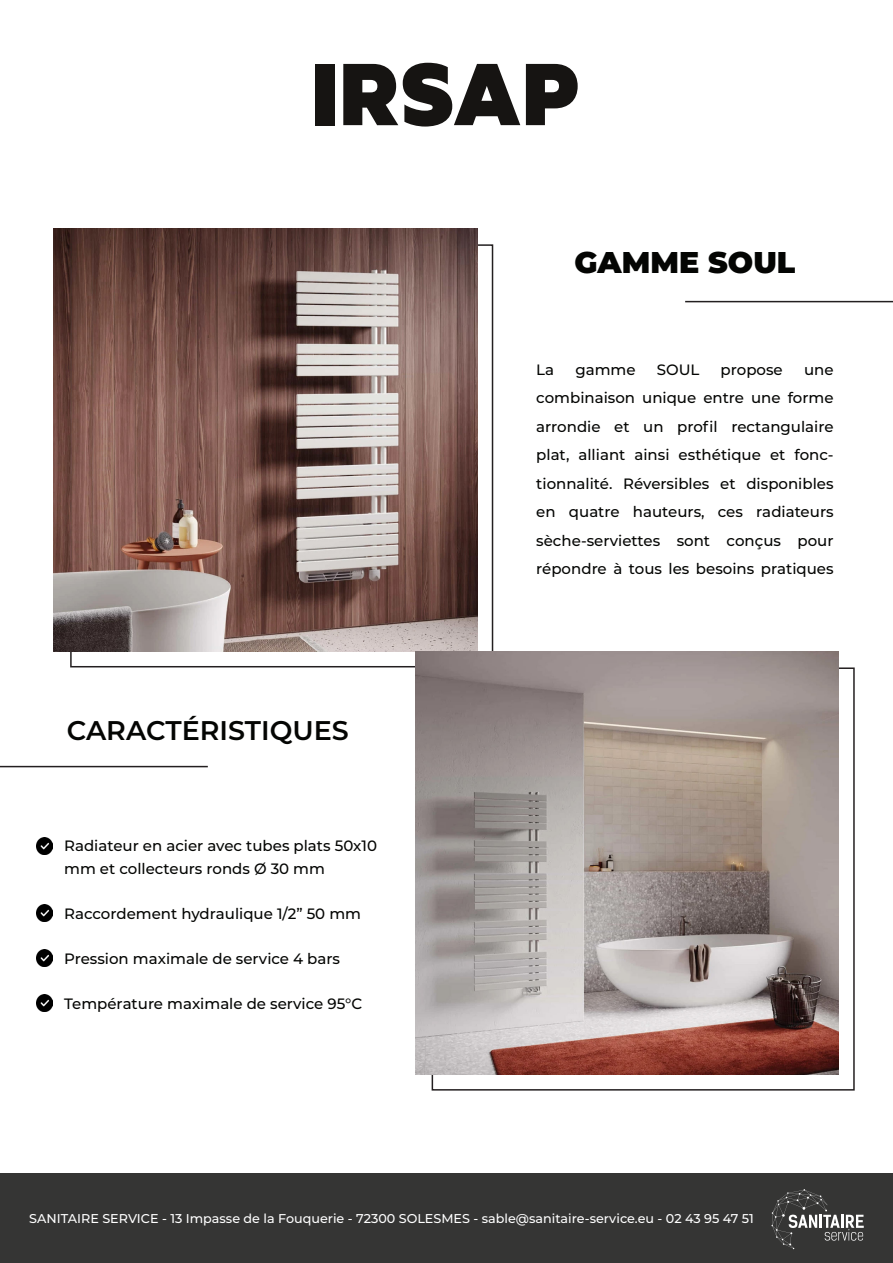
<style>
.page{position:relative;width:893px;height:1263px;background:#fff}
.page>*{position:absolute;margin:0;border:0;box-sizing:border-box;transform-origin:0 0}
.t1{font:900 30px "Montserrat";color:#040503}
.t2{font:600 27px "Montserrat";color:#040503}
.t3{font:500 15px/28.5px "Montserrat";color:#040503}
.t4{font:500 12.75px "Montserrat";color:#fff}
</style>
<div class="page">
<div style="left:0;top:1174px;width:893px;height:89px;background:#353534"></div>
<svg style="left:771px;top:1189px;width:93px;height:60px"></svg>
<div style="left:315px;top:64px;width:20px;height:61px;background:#161412"></div>
<svg style="left:526px;top:64px;width:52px;height:61px"></svg>
<svg style="left:343px;top:63px;width:177px;height:64px"></svg>
<img style="left:54px;top:228px;width:423px;height:423px">
<img style="left:416px;top:651px;width:423px;height:424px">
<img style="left:36px;top:838px;width:17px;height:16px">
<img style="left:36px;top:905px;width:17px;height:16px">
<img style="left:36px;top:950px;width:17px;height:16px">
<img style="left:36px;top:995px;width:17px;height:16px">
<hr style="left:685px;top:301px;width:208px;height:1px;background:#231f20">
<hr style="left:0;top:766px;width:208px;height:1px;background:#231f20">
<p class="t1" style="left:574px;top:240px;width:222px">GAMME SOUL</p>
<p class="t2" style="left:67px;top:711px;width:283px">CARACTÉRISTIQUES</p>
<p class="t3" style="left:64px;top:834px;width:314px;line-height:22.5px">Radiateur en acier avec tubes plats 50x10 mm et collecteurs ronds Ø 30 mm</p>
<p class="t3" style="left:64px;top:898px;width:298px">Raccordement hydraulique 1/2” 50 mm</p>
<p class="t3" style="left:64px;top:943px;width:277px">Pression maximale de service 4 bars</p>
<p class="t3" style="left:64px;top:988px;width:300px">Température maximale de service 95°C</p>
<p class="t3" style="left:536px;top:354px;width:19px">La</p>
<p class="t3" style="left:575px;top:354px;width:62px">gamme</p>
<p class="t3" style="left:657px;top:354px;width:44px">SOUL</p>
<p class="t3" style="left:721px;top:354px;width:64px">propose</p>
<p class="t3" style="left:804px;top:354px;width:31px">une</p>
<p class="t3" style="left:536px;top:383px;width:299px;text-align:justify">combinaison unique entre une forme arrondie et un profil rectangulaire plat, alliant ainsi esthétique et fonc&shy;tionnalité. Réversibles et disponibles en quatre hauteurs, ces radiateurs sèche-serviettes sont conçus pour</p>
<p class="t3" style="left:536px;top:554px;width:299px">répondre à tous les besoins pratiques</p>
<p class="t4" style="left:29px;top:1209px;width:726px">SANITAIRE SERVICE - 13 Impasse de la Fouquerie - 72300 SOLESMES - sable@sanitaire-service.eu - 02 43 95 47 51</p>
</div>
